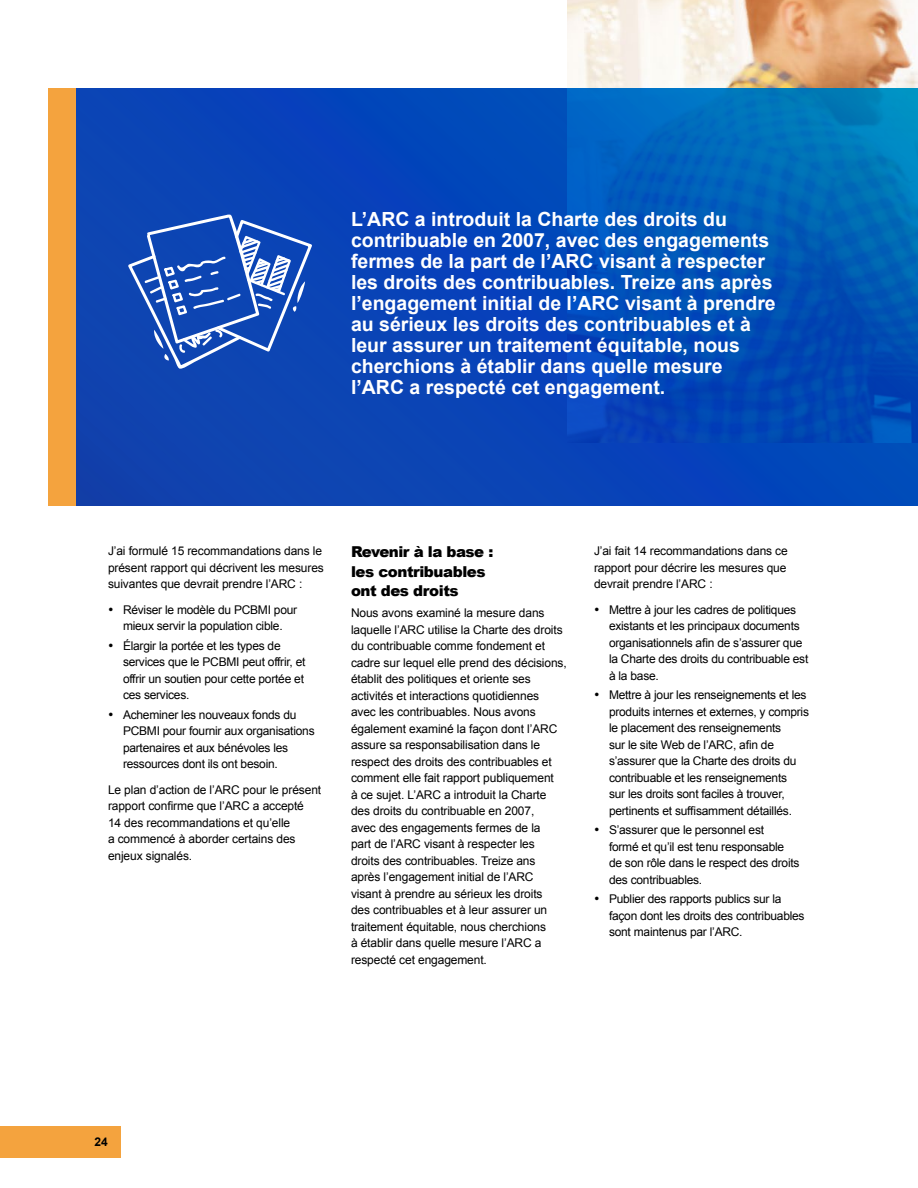
<style>
.page{position:relative;width:918px;height:1188px;background:#fff}
.page>*{position:absolute;margin:0;border:0;box-sizing:border-box;transform-origin:0 0}
.Intro{font:700 19.5px/21px "Arial";color:#fff}
.Heading_4{font:900 15px/19.5px "Arial";letter-spacing:-.03em;color:#000}
.Body_3_column{font:12px/16.5px "Arial";letter-spacing:-.01em;color:#000}
.Bullets_3_column{font:12px/16.5px "Arial";letter-spacing:-.02em;color:#000}
.t1{font:700 12px "Arial";color:#000}
</style>
<div class="page">
<img style="left:567px;top:0;width:351px;height:88px">
<svg style="left:76px;top:88px;width:842px;height:418px;background:#054cb7"></svg>
<svg style="left:128px;top:213px;width:184px;height:157px;background:#3362bf"></svg>
<div style="left:49px;top:88px;width:27px;height:418px;background:#f4a33e"></div>
<div style="left:0;top:1126px;width:121px;height:32px;background:#f4a33e"></div>
<p class="Intro" style="left:351px;top:209px;width:426px">L’ARC a introduit la Charte des droits du contribuable en 2007, avec des engagements fermes de la part de l’ARC visant à respecter les droits des contribuables. Treize ans après l’engagement initial de l’ARC visant à prendre au sérieux les droits des contribuables et à leur assurer un traitement équitable, nous cherchions à établir dans quelle mesure l’ARC a respecté cet engagement.</p>
<p class="Body_3_column" style="left:108px;top:543px;width:217px">J’ai formulé 15 recommandations dans le présent rapport qui décrivent les mesures suivantes que devrait prendre l’ARC :</p>
<p class="Bullets_3_column" style="left:108px;top:601px;width:191px;text-align:center">• Réviser le modèle du PCBMI pour mieux servir la population cible.</p>
<p class="Bullets_3_column" style="left:123px;top:637px;width:184px;text-indent:-15px">• Élargir la portée et les types de services que le PCBMI peut offrir, et offrir un soutien pour cette portée et ces services.</p>
<p class="Bullets_3_column" style="left:123px;top:706px;width:193px;text-indent:-15px">• Acheminer les nouveaux fonds du PCBMI pour fournir aux organisations partenaires et aux bénévoles les ressources dont ils ont besoin.</p>
<p class="Body_3_column" style="left:108px;top:781px;width:215px">Le plan d’action de l’ARC pour le présent rapport confirme que l’ARC a accepté<br>14 des recommandations et qu’elle<br>a commencé à aborder certains des enjeux signalés.</p>
<h4 class="Heading_4" style="left:351px;top:542px;width:144px">Revenir à la base : les contribuables ont des droits</h4>
<p class="Body_3_column" style="left:351px;top:605px;width:217px">Nous avons examiné la mesure dans laquelle l’ARC utilise la Charte des droits du contribuable comme fondement et cadre sur lequel elle prend des décisions, établit des politiques et oriente ses activités et interactions quotidiennes avec les contribuables. Nous avons également examiné la façon dont l’ARC assure sa responsabilisation dans le respect des droits des contribuables et comment elle fait rapport publiquement<br>à ce sujet. L’ARC a introduit la Charte des droits du contribuable en 2007,<br>avec des engagements fermes de la<br>part de l’ARC visant à respecter les<br>droits des contribuables. Treize ans après l’engagement initial de l’ARC visant à prendre au sérieux les droits<br>des contribuables et à leur assurer un traitement équitable, nous cherchions<br>à établir dans quelle mesure l’ARC a respecté cet engagement.</p>
<p class="Body_3_column" style="left:594px;top:543px;width:195px;text-align:justify">J’ai fait 14 recommandations dans ce rapport pour décrire les mesures que devrait prendre l’ARC :</p>
<p class="Bullets_3_column" style="left:609px;top:601px;width:201px;text-indent:-15px">• Mettre à jour les cadres de politiques existants et les principaux documents organisationnels afin de s’assurer que la Charte des droits du contribuable est à la base.</p>
<p class="Bullets_3_column" style="left:609px;top:687px;width:202px;text-indent:-15px">• Mettre à jour les renseignements et les produits internes et externes, y compris le placement des renseignements<br>sur le site Web de l’ARC, afin de s’assurer que la Charte des droits du contribuable et les renseignements<br>sur les droits sont faciles à trouver, pertinents et suffisamment détaillés.</p>
<p class="Bullets_3_column" style="left:609px;top:822px;width:192px;text-indent:-15px">• S’assurer que le personnel est<br>formé et qu’il est tenu responsable de son rôle dans le respect des droits des contribuables.</p>
<p class="Bullets_3_column" style="left:609px;top:891px;width:197px;text-indent:-15px">• Publier des rapports publics sur la façon dont les droits des contribuables sont maintenus par l’ARC.</p>
<p class="t1" style="left:95px;top:1134px;width:15px">24</p>
</div>
